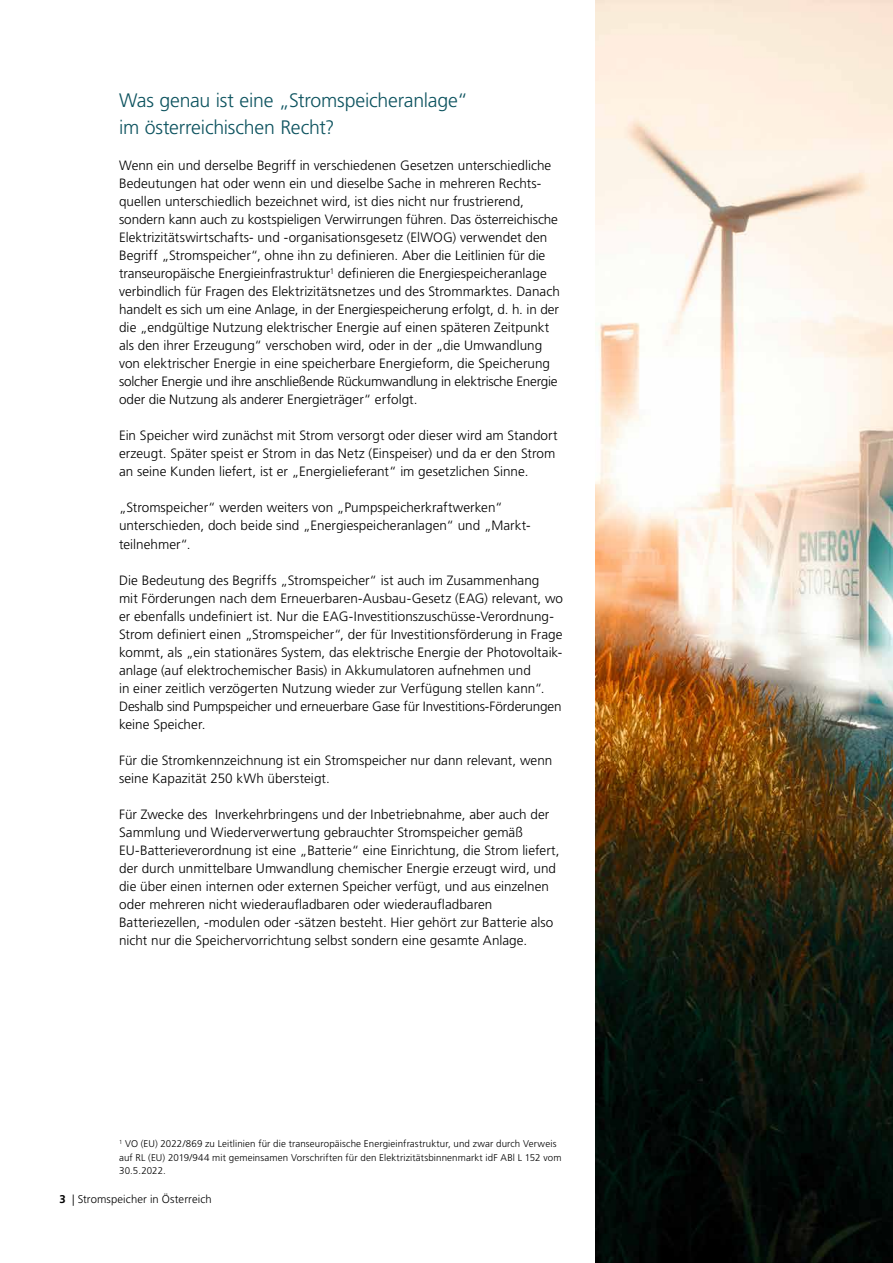
<style>
.page{position:relative;width:893px;height:1263px;background:#fff}
.page>*{position:absolute;margin:0;border:0;box-sizing:border-box;transform-origin:0 0}
.t1{font:300 19.5px/27px "Frutiger LT Pro";letter-spacing:-.01em;color:#0d535f}
.t2{font:300 13.5px/18px "Frutiger LT Pro";color:#000}
.t3{font:300 11.25px "Frutiger LT Pro";letter-spacing:.01em;color:#000}
.t4{font:300 9.75px/13.5px "Frutiger LT Pro";letter-spacing:.015em;color:#000}
.s1{font-weight:700}
</style>
<div class="page">
<img style="left:595px;top:0;width:298px;height:1263px">
<h1 class="t1" style="left:119px;top:87px;width:350px">Was genau ist eine „Stromspeicheranlage“ im österreichischen Recht?</h1>
<p class="t2" style="left:119px;top:157px;width:442px">Wenn ein und derselbe Begriff in verschiedenen Gesetzen unterschiedliche Bedeutungen hat oder wenn ein und dieselbe Sache in mehreren Rechts&shy;quellen unterschiedlich bezeichnet wird, ist dies nicht nur frustrierend, sondern kann auch zu kostspieligen Verwirrungen führen. Das österreichische Elektrizitätswirtschafts- und -organisationsgesetz (ElWOG) verwendet den Begriff „Stromspeicher“, ohne ihn zu definieren. Aber die Leitlinien für die transeuropäische Energieinfrastruktur<sup>1</sup> definieren die Energiespeicheranlage verbindlich für Fragen des Elektrizitätsnetzes und des Strommarktes. Danach handelt es sich um eine Anlage, in der Energiespeicherung erfolgt, d. h. in der die „endgültige Nutzung elektrischer Energie auf einen späteren Zeitpunkt als den ihrer Erzeugung“ verschoben wird, oder in der „die Umwandlung von elektrischer Energie in eine speicherbare Energieform, die Speicherung solcher Energie und ihre anschließende Rückumwandlung in elektrische Energie oder die Nutzung als anderer Energieträger“ erfolgt.</p>
<p class="t2" style="left:119px;top:427px;width:440px">Ein Speicher wird zunächst mit Strom versorgt oder dieser wird am Standort erzeugt. Später speist er Strom in das Netz (Einspeiser) und da er den Strom an seine Kunden liefert, ist er „Energielieferant“ im gesetzlichen Sinne.</p>
<p class="t2" style="left:119px;top:499px;width:413px">„Stromspeicher“ werden weiters von „Pumpspeicherkraftwerken“ unterschieden, doch beide sind „Energiespeicheranlagen“ und „Markt&shy;teilnehmer“.</p>
<p class="t2" style="left:119px;top:571px;width:446px">Die Bedeutung des Begriffs „Stromspeicher“ ist auch im Zusammenhang<br>mit Förderungen nach dem Erneuerbaren-Ausbau-Gesetz (EAG) relevant, wo er ebenfalls undefiniert ist. Nur die EAG-Investitionszuschüsse-Verordnung-Strom definiert einen „Stromspeicher“, der für Investitionsförderung in Frage kommt, als „ein stationäres System, das elektrische Energie der Photovoltaik&shy;anlage (auf elektrochemischer Basis) in Akkumulatoren aufnehmen und<br>in einer zeitlich verzögerten Nutzung wieder zur Verfügung stellen kann“.<br>Deshalb sind Pumpspeicher und erneuerbare Gase für Investitions-Förderungen keine Speicher.</p>
<p class="t2" style="left:119px;top:751px;width:435px">Für die Stromkennzeichnung ist ein Stromspeicher nur dann relevant, wenn seine Kapazität 250 kWh übersteigt.</p>
<p class="t2" style="left:119px;top:805px;width:442px">Für Zwecke des Inverkehrbringens und der Inbetriebnahme, aber auch der Sammlung und Wiederverwertung gebrauchter Stromspeicher gemäß EU-Batterieverordnung ist eine „Batterie“ eine Einrichtung, die Strom liefert, der durch unmittelbare Umwandlung chemischer Energie erzeugt wird, und die über einen internen oder externen Speicher verfügt, und aus einzelnen oder mehreren nicht wiederaufladbaren oder wiederaufladbaren Batteriezellen, -modulen oder -sätzen besteht. Hier gehört zur Batterie also nicht nur die Speichervorrichtung selbst sondern eine gesamte Anlage.</p>
<p class="t4" style="left:119px;top:1137px;width:444px"><sup>1</sup> VO (EU) 2022/869 zu Leitlinien für die transeuropäische Energieinfrastruktur, und zwar durch Verweis auf RL (EU) 2019/944 mit gemeinsamen Vorschriften für den Elektrizitätsbinnenmarkt idF ABl L 152 vom<br>30.5.2022.</p>
<p class="t3" style="left:60px;top:1193px;width:154px"><span class="s1">3</span> | Stromspeicher in Österreich</p>
</div>
